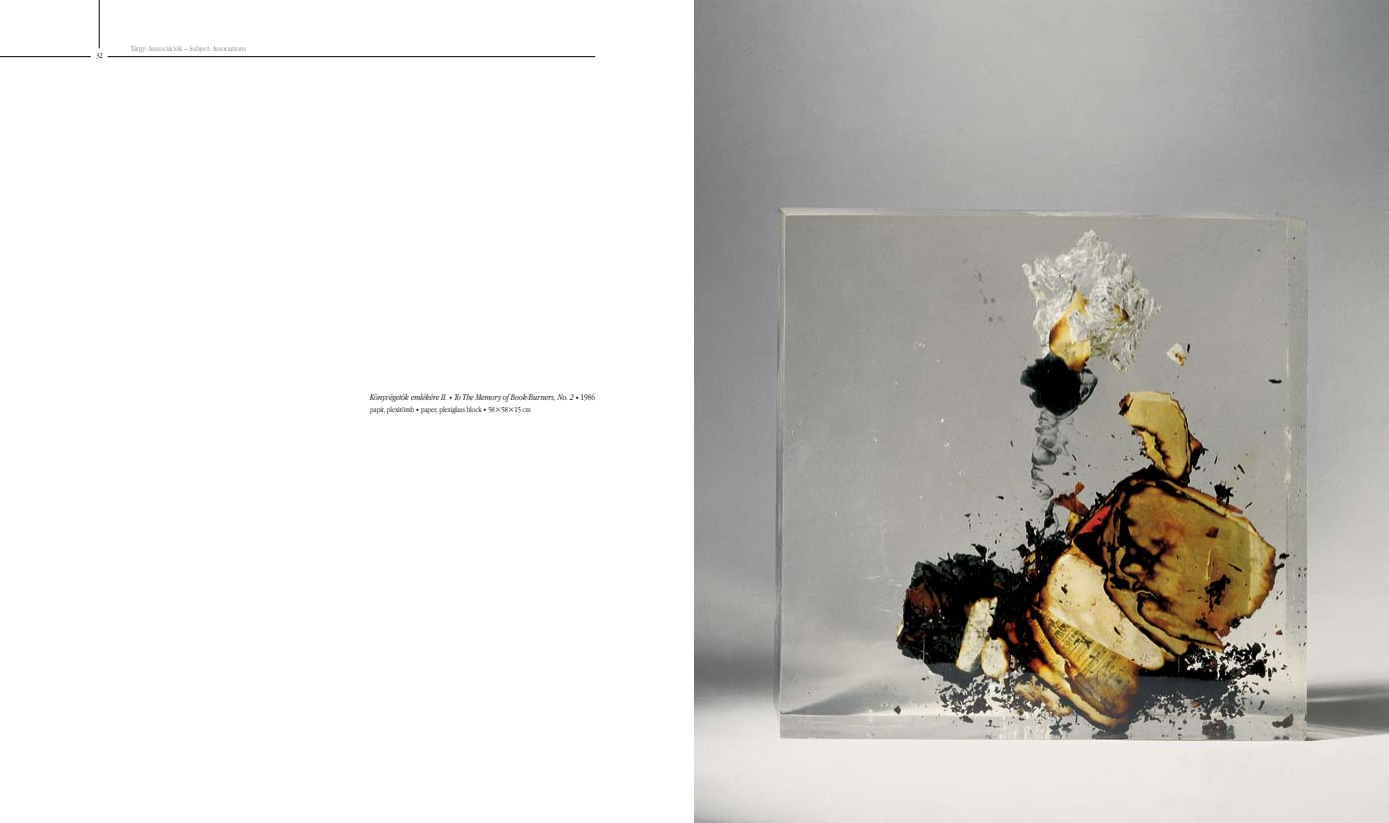
<style>
.page{position:relative;width:1389px;height:823px;background:#fff}
.page>*{position:absolute;margin:0;border:0;box-sizing:border-box;transform-origin:0 0}
.t1{font:italic 9px "Apple Garamond H Light";color:#000}
.t2{font:8px "Apple Garamond H Light";color:#000}
.t3{font:8px "Apple Garamond H Light";color:#808284}
.s1{font-style:normal}
</style>
<div class="page">
<hr style="left:108px;top:56px;width:487px;height:1px;background:#000">
<hr style="left:0;top:56px;width:91px;height:1px;background:#000">
<hr style="left:99px;top:0;width:1px;height:48px;background:#000">
<img style="left:694px;top:0;width:695px;height:822px">
<p class="t2" style="left:96px;top:51px;width:8px">32</p>
<p class="t3" style="left:131px;top:43px;width:117px">Tárgy: Asszociációk – Subject: Associations</p>
<p class="t1" style="left:370px;top:391px;width:226px">Könyvégetôk emlékére II. To The Memory of Book-Burners, No. 2 <span class="s1">1986</span></p>
<p class="t2" style="left:370px;top:404px;width:162px">papír, plexitömb paper, plexiglass block 58×58×15 cm</p>
</div>
